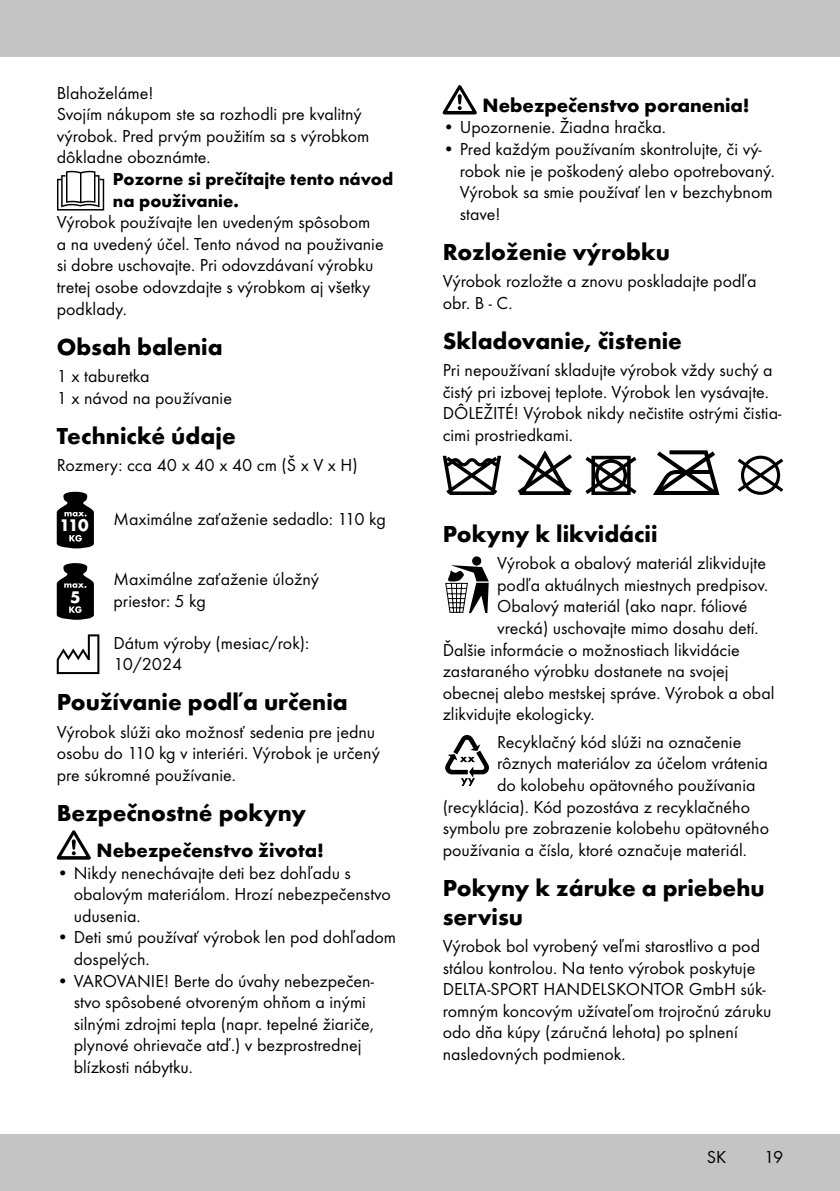
<style>
.page{position:relative;width:840px;height:1191px;background:#fff}
.page>*{position:absolute;margin:0;border:0;box-sizing:border-box;transform-origin:0 0}
.t1{font:700 24px/28.8px "Futura TOT";color:#000}
.t2{font:700 20px "Futura TOT";color:#000}
.t3{font:18px/21.6px "Futura TOT Boo";color:#000}
.t4{font:700 18px/21.6px "Futura TOT";color:#000}
.t5{font:700 17.4px "Futura TOT";color:#fff}
</style>
<div class="page">
<div style="left:0;top:1134px;width:839px;height:57px;background:#c5c4c4"></div>
<div style="left:0;top:0;width:839px;height:57px;background:#c5c4c4"></div>
<svg style="left:57px;top:171px;width:47px;height:39px"></svg>
<svg style="left:57px;top:492px;width:37px;height:56px;background:#313131"></svg>
<svg style="left:57px;top:563px;width:37px;height:57px;background:#343434"></svg>
<svg style="left:57px;top:634px;width:42px;height:40px"></svg>
<svg style="left:57px;top:830px;width:34px;height:29px"></svg>
<svg style="left:442px;top:85px;width:34px;height:29px"></svg>
<svg style="left:517px;top:450px;width:54px;height:45px"></svg>
<svg style="left:585px;top:456px;width:51px;height:39px"></svg>
<svg style="left:653px;top:450px;width:66px;height:45px"></svg>
<svg style="left:737px;top:455px;width:45px;height:40px"></svg>
<svg style="left:442px;top:456px;width:59px;height:39px"></svg>
<div style="left:472px;top:556px;width:9px;height:9px;background:#000;border-radius:50%"></div>
<svg style="left:445px;top:565px;width:43px;height:48px"></svg>
<svg style="left:445px;top:735px;width:43px;height:51px"></svg>
<p class="t3" style="left:57px;top:82px;width:314px">Blahoželáme!<br>Svojím nákupom ste sa rozhodli pre kvalitný výrobok. Pred prvým použitím sa s výrobkom dôkladne oboznámte.</p>
<p class="t4" style="left:113px;top:168px;width:282px">Pozorne si prečítajte tento návod na použivanie.</p>
<p class="t3" style="left:57px;top:211px;width:328px">Výrobok používajte len uvedeným spôsobom a na uvedený účel. Tento návod na použivanie si dobre uschovajte. Pri odovzdávaní výrobku tretej osobe odovzdajte s výrobkom aj všetky podklady.</p>
<h1 class="t1" style="left:57px;top:332px;width:167px">Obsah balenia</h1>
<p class="t3" style="left:57px;top:365px;width:177px">1 x taburetka<br>1 x návod na používanie</p>
<h1 class="t1" style="left:57px;top:421px;width:180px">Technické údaje</h1>
<p class="t3" style="left:57px;top:454px;width:302px">Rozmery: cca 40 x 40 x 40 cm (Š x V x H)</p>
<p class="t5" style="left:60px;top:515px;width:30px">110</p>
<p class="t3" style="left:113px;top:508px;width:273px">Maximálne zaťaženie sedadlo: 110 kg</p>
<p class="t3" style="left:113px;top:568px;width:207px">Maximálne zaťaženie úložný priestor: 5 kg</p>
<p class="t3" style="left:113px;top:631px;width:197px">Dátum výroby (mesiac/rok):<br>10/2024</p>
<h1 class="t1" style="left:57px;top:687px;width:292px">Používanie podľa určenia</h1>
<p class="t3" style="left:57px;top:720px;width:324px">Výrobok slúži ako možnosť sedenia pre jednu osobu do 110 kg v interiéri. Výrobok je určený pre súkromné používanie.</p>
<h1 class="t1" style="left:57px;top:798px;width:251px">Bezpečnostné pokyny</h1>
<p class="t2" style="left:96px;top:837px;width:229px">Nebezpečenstvo života!</p>
<p class="t3" style="left:74px;top:861px;width:318px;text-indent:-17px">• Nikdy nenechávajte deti bez dohľadu s obalovým materiálom. Hrozí nebezpečenstvo udusenia.</p>
<p class="t3" style="left:74px;top:926px;width:324px;text-indent:-17px">• Deti smú používať výrobok len pod dohľadom dospelých.</p>
<p class="t3" style="left:74px;top:969px;width:301px;text-indent:-17px">• VAROVANIE! Berte do úvahy nebezpečen&shy;stvo spôsobené otvoreným ohňom a inými silnými zdrojmi tepla (napr. tepelné žiariče, plynové ohrievače atď.) v bezprostrednej blízkosti nábytku.</p>
<p class="t5" style="left:70px;top:586px;width:12px">5</p>
<p class="t2" style="left:482px;top:93px;width:269px">Nebezpečenstvo poranenia!</p>
<p class="t3" style="left:442px;top:116px;width:224px">• Upozornenie. Žiadna hračka.</p>
<p class="t3" style="left:459px;top:138px;width:316px;text-indent:-17px">• Pred každým používaním skontrolujte, či vý&shy;robok nie je poškodený alebo opotrebovaný.<br>Výrobok sa smie používať len v bezchybnom stave!</p>
<h1 class="t1" style="left:442px;top:237px;width:229px">Rozloženie výrobku</h1>
<p class="t3" style="left:442px;top:270px;width:315px">Výrobok rozložte a znovu poskladajte podľa obr. B - C.</p>
<h1 class="t1" style="left:442px;top:326px;width:241px">Skladovanie, čistenie</h1>
<p class="t3" style="left:442px;top:359px;width:340px">Pri nepoužívaní skladujte výrobok vždy suchý a čistý pri izbovej teplote. Výrobok len vysávajte.<br>DÔLEŽITÉ! Výrobok nikdy nečistite ostrými čistia&shy;cimi prostriedkami.</p>
<h1 class="t1" style="left:442px;top:519px;width:216px">Pokyny k likvidácii</h1>
<p class="t3" style="left:497px;top:552px;width:270px">Výrobok a obalový materiál zlikvidujte</p>
<p class="t3" style="left:497px;top:574px;width:272px">podľa aktuálnych miestnych predpisov.</p>
<p class="t3" style="left:497px;top:595px;width:251px">Obalový materiál (ako napr. fóliové</p>
<p class="t3" style="left:497px;top:617px;width:263px">vrecká) uschovajte mimo dosahu detí.</p>
<p class="t3" style="left:442px;top:638px;width:298px">Ďalšie informácie o možnostiach likvidácie</p>
<p class="t3" style="left:442px;top:660px;width:287px">zastaraného výrobku dostanete na svojej</p>
<p class="t3" style="left:442px;top:682px;width:333px">obecnej alebo mestskej správe. Výrobok a obal</p>
<p class="t3" style="left:442px;top:703px;width:153px">zlikvidujte ekologicky.</p>
<p class="t3" style="left:497px;top:731px;width:245px">Recyklačný kód slúži na označenie</p>
<p class="t3" style="left:497px;top:752px;width:272px">rôznych materiálov za účelom vrátenia</p>
<p class="t3" style="left:497px;top:774px;width:260px">do kolobehu opätovného používania</p>
<p class="t3" style="left:442px;top:795px;width:309px">(recyklácia). Kód pozostáva z recyklačného</p>
<p class="t3" style="left:442px;top:817px;width:328px">symbolu pre zobrazenie kolobehu opätovného</p>
<p class="t3" style="left:442px;top:839px;width:305px">používania a čísla, ktoré označuje materiál.</p>
<h1 class="t1" style="left:442px;top:873px;width:323px">Pokyny k záruke a priebehu servisu</h1>
<p class="t3" style="left:442px;top:935px;width:330px">Výrobok bol vyrobený veľmi starostlivo a pod stálou kontrolou. Na tento výrobok poskytuje DELTA-SPORT HANDELSKONTOR GmbH súk&shy;romným koncovým užívateľom trojročnú záruku odo dňa kúpy (záručná lehota) po splnení nasledovných podmienok.</p>
<p class="t3" style="left:706px;top:1146px;width:21px">SK</p>
<p class="t3" style="left:763px;top:1146px;width:21px">19</p>
</div>
